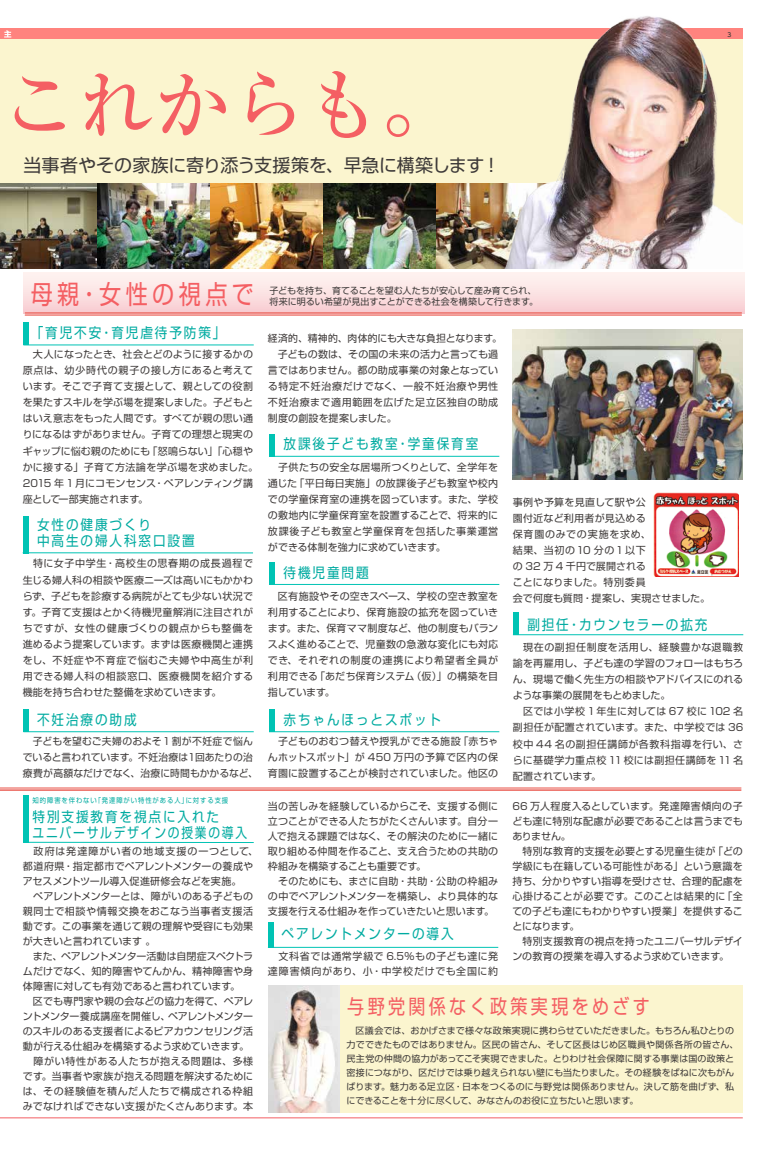
<style>
.page{position:relative;width:774px;height:1151px;background:#fff}
.page>*{position:absolute;margin:0;border:0;box-sizing:border-box;transform-origin:0 0}
.t1{font:500 76px "Ryumin Pro";color:#f45f63}
.t2{font:26px "Shin Go Pro";letter-spacing:.2em;color:#f45f63;scale:.85 1}
.t3{font:20px "Shin Go Pro";letter-spacing:.2em;color:#f45f63;scale:.85 1}
.t4{font:18px "Shin Go Pro";letter-spacing:-.01em;color:#3e3a39}
.t5{font:14px/16.1px "Shin Go Pro";letter-spacing:.15em;color:#00aba1;scale:.9 1}
.t6{font:10px/16.1px "Shin Go Pro";letter-spacing:.015em;color:#3e3a39}
.t7{font:10px/15px "Shin Go Pro";letter-spacing:.06em;color:#3e3a39}
.t8{font:9px/14px "Shin Go Pro";letter-spacing:.01em;color:#3e3a39}
.t9{font:7px "Shin Go Pro";letter-spacing:.15em;color:#00aba1;scale:.9 1}
.t10{font:500 6px "UD Shin Go Pro";color:#3e3a39}
</style>
<div class="page">
<div style="left:24px;top:272px;width:720px;height:42px;background:linear-gradient(to bottom,#fef6f3,#f8cdd2)"></div>
<div style="left:0;top:39px;width:743px;height:229px;background:#fbf5cf"></div>
<img style="left:0;top:183px;width:505px;height:85px">
<div style="left:0;top:29px;width:743px;height:10px;background:#ff837e"></div>
<hr style="left:0;top:787px;width:741px;height:1px;background:#ec6d65">
<hr style="left:0;top:789px;width:741px;height:1px;background:#ec6d65">
<hr style="left:0;top:790px;width:741px;height:1px;background:#ec6d65">
<hr style="left:25px;top:312px;width:716px;height:1px;background:#ec6d65">
<hr style="left:25px;top:314px;width:716px;height:1px;background:#ec6d65">
<hr style="left:25px;top:315px;width:716px;height:1px;background:#ec6d65">
<img style="left:653px;top:492px;width:85px;height:84px">
<img style="left:505px;top:16px;width:238px;height:252px">
<div style="left:268px;top:985px;width:475px;height:128px;background:#fbf5cf"></div>
<img style="left:268px;top:985px;width:71px;height:128px">
<hr style="left:0;top:1117px;width:743px;height:1px;background:#f45f63">
<img style="left:513px;top:329px;width:229px;height:150px">
<hr style="left:23px;top:345px;width:231px;height:1px;background:#00c3b4">
<div style="left:23px;top:322px;width:6px;height:23px;background:#00c3b4"></div>
<hr style="left:23px;top:553px;width:230px;height:1px;background:#00c3b4">
<div style="left:23px;top:516px;width:5px;height:37px;background:#00c3b4"></div>
<hr style="left:23px;top:842px;width:231px;height:1px;background:#00c3b4">
<div style="left:23px;top:795px;width:6px;height:48px;background:#00c3b4"></div>
<hr style="left:23px;top:731px;width:231px;height:1px;background:#00c3b4">
<div style="left:23px;top:709px;width:6px;height:23px;background:#00c3b4"></div>
<hr style="left:269px;top:584px;width:230px;height:1px;background:#00c3b4">
<div style="left:269px;top:562px;width:6px;height:23px;background:#00c3b4"></div>
<hr style="left:269px;top:731px;width:230px;height:1px;background:#00c3b4">
<div style="left:269px;top:709px;width:6px;height:23px;background:#00c3b4"></div>
<hr style="left:268px;top:947px;width:230px;height:1px;background:#00c3b4">
<div style="left:268px;top:922px;width:6px;height:25px;background:#00c3b4"></div>
<hr style="left:269px;top:456px;width:230px;height:1px;background:#00c3b4">
<div style="left:269px;top:434px;width:6px;height:22px;background:#00c3b4"></div>
<hr style="left:513px;top:634px;width:230px;height:1px;background:#00c3b4">
<div style="left:513px;top:612px;width:6px;height:23px;background:#00c3b4"></div>
<svg style="left:4px;top:30px;width:7px;height:8px"></svg>
<h1 class="t1" style="left:2px;top:45px;width:457px">これからも。</h1>
<h3 class="t4" style="left:23px;top:150px;width:472px">当事者やその家族に寄り添う支援策を、早急に構築します !</h3>
<h2 class="t2" style="left:31px;top:273px;width:264px">母親・女性の視点で</h2>
<p class="t8" style="left:269px;top:284px;width:270px;line-height:11px">子どもを持ち、育てることを望む人たちが安心して産み育てられ、将来に明るい希望が見出すことができる社会を構築して行きます。</p>
<p class="t10" style="left:727px;top:30px;width:5px">3</p>
<h3 class="t5" style="left:31px;top:323px;width:218px">「育児不安・育児虐待予防策」</h3>
<p class="t6" style="left:23px;top:345px;width:237px">　大人になったとき、社会とどのように接するかの原点は、幼少時代の親子の接し方にあると考えています。そこで子育て支援として、親としての役割を果たすスキルを学ぶ場を提案しました。子どもとはいえ意志をもった人間です。すべてが親の思い通りになるはずがありません。子育ての理想と現実のギャップに悩む親のためにも「怒鳴らない」「心穏やかに接する」子育て方法論を学ぶ場を求めました。<br>2015 年 1月にコモンセンス・ペアレンティング講座として一部実施されます。</p>
<h3 class="t5" style="left:37px;top:515px;width:177px">女性の健康づくり<br>中高生の婦人科窓口設置</h3>
<p class="t6" style="left:23px;top:554px;width:232px;text-align:justify">　特に女子中学生・高校生の思春期の成長過程で生じる婦人科の相談や医療ニーズは高いにもかかわらず、子どもを診療する病院がとても少ない状況です。子育て支援はとかく待機児童解消に注目されがちですが、女性の健康づくりの観点からも整備を進めるよう提案しています。まずは医療機関と連携をし、不妊症や不育症で悩むご夫婦や中高生が利用できる婦人科の相談窓口、医療機関を紹介する機能を持ち合わせた整備を求めていきます。</p>
<p class="t6" style="left:23px;top:732px;width:237px;text-align:center">子どもを望むご夫婦のおよそ1割が不妊症で悩ん<br>でいると言われています。不妊治療は１回あたりの治療費が高額なだけでなく、治療に時間もかかるなど、</p>
<h3 class="t5" style="left:37px;top:710px;width:112px">不妊治療の助成</h3>
<p class="t9" style="left:33px;top:795px;width:219px">知的障害を伴わない「発達障がい特性がある人」に対する支援</p>
<h3 class="t5" style="left:33px;top:807px;width:240px">特別支援教育を視点に入れた<br>ユニバーサルデザインの授業の導入</h3>
<p class="t6" style="left:23px;top:842px;width:237px;line-height:15px">　政府は発達障がい者の地域支援の一つとして、都道府県・指定都市でペアレントメンターの養成やアセスメントツール導入促進研修会などを実施。<br>　ペアレントメンターとは、障がいのある子どもの親同士で相談や情報交換をおこなう当事者支援活動です。この事業を通じて親の理解や受容にも効果が大きいと言われています 。<br>　また、ペアレントメンター活動は自閉症スペクトラムだけでなく、知的障害やてんかん、精神障害や身体障害に対しても有効であると言われています。<br>　区でも専門家や親の会などの協力を得て、ペアレントメンター養成講座を開催し、ペアレントメンターのスキルのある支援者によるピアカウンセリング活動が行える仕組みを構築するよう求めていきます。　障がい特性がある人たちが抱える問題は、多様です。当事者や家族が抱える問題を解決するためには、その経験値を積んだ人たちで構成される枠組みでなければできない支援がたくさんあります。本</p>
<p class="t6" style="left:268px;top:329px;width:235px">経済的、精神的、肉体的にも大きな負担となります。　子どもの数は、その国の未来の活力と言っても過言ではありません。都の助成事業の対象となっている特定不妊治療だけでなく、一般不妊治療や男性不妊治療まで適用範囲を広げた足立区独自の助成制度の創設を提案しました。</p>
<p class="t6" style="left:268px;top:458px;width:232px;text-align:justify">　子供たちの安全な居場所つくりとして、全学年を通じた「平日毎日実施」の放課後子ども教室や校内での学童保育室の連携を図っています。また、学校の敷地内に学童保育室を設置することで、将来的に放課後子ども教室と学童保育を包括した事業運営ができる体制を強力に求めていきます。</p>
<p class="t6" style="left:268px;top:587px;width:232px;text-align:justify">　区有施設やその空きスペース、学校の空き教室を利用することにより、保育施設の拡充を図っていきます。また、保育ママ制度など、他の制度もバランスよく進めることで、児童数の急激な変化にも対応でき、それぞれの制度の連携により希望者全員が利用できる「あだち保育システム（仮）」の構築を目指しています。</p>
<p class="t6" style="left:268px;top:732px;width:232px;text-align:justify">　子どものおむつ替えや授乳ができる施設「赤ちゃんホットスポット」が 450 万円の予算で区内の保育園に設置することが検討されていました。他区の</p>
<h3 class="t5" style="left:284px;top:434px;width:218px">放課後子ども教室・学童保育室</h3>
<h3 class="t5" style="left:284px;top:563px;width:96px">待機児童問題</h3>
<h3 class="t5" style="left:284px;top:710px;width:176px">赤ちゃんほっとスポット</h3>
<p class="t6" style="left:268px;top:797px;width:232px;line-height:15px">当の苦しみを経験しているからこそ、支援する側に立つことができる人たちがたくさんいます。自分一人で抱える課題ではなく、その解決のために一緒に取り組める仲間を作ること、支え合うための共助の枠組みを構築することも重要です。<br>　そのためにも、まさに自助・共助・公助の枠組みの中でペアレントメンターを構築し、より具体的な支援を行える仕組みを作っていきたいと思います。</p>
<p class="t7" style="left:268px;top:947px;width:232px">　文科省では通常学級で 6.5％もの子ども達に発達障害傾向があり、小・中学校だけでも全国に約</p>
<h3 class="t5" style="left:282px;top:924px;width:193px">ペアレントメンターの導入</h3>
<p class="t6" style="left:513px;top:493px;width:199px">事例や予算を見直して駅や公<br>園付近など利用者が見込める<br>保育園のみでの実施を求め、<br>結果、当初の10 分の1以下<br>の 32 万 4 千円で展開される<br>ことになりました。特別委員<br>会で何度も質問・提案し、実現させました。</p>
<p class="t6" style="left:513px;top:638px;width:232px">　現在の副担任制度を活用し、経験豊かな退職教諭を再雇用し、子ども達の学習のフォローはもちろん、現場で働く先生方の相談やアドバイスにのれるような事業の展開をもとめました。<br>　区では小学校 1 年生に対しては 67 校に102 名副担任が配置されています。また、中学校では 36校中 44 名の副担任講師が各教科指導を行い、さらに基礎学力重点校 11 校には副担任講師を11 名配置されています。</p>
<h3 class="t5" style="left:527px;top:615px;width:202px">副担任・カウンセラーの拡充</h3>
<p class="t6" style="left:512px;top:797px;width:232px;line-height:15px">66 万人程度入るとしています。発達障害傾向の子ども達に特別な配慮が必要であることは言うまでもありません。<br>　特別な教育的支援を必要とする児童生徒が「どの学級にも在籍している可能性がある」という意識を持ち、分かりやすい指導を受けさせ、合理的配慮を心掛けることが必要です。このことは結果的に「全ての子ども達にもわかりやすい授業」を提供することになります。<br>　特別支援教育の視点を持ったユニバーサルデザインの教育の授業を導入するよう求めていきます。</p>
<h3 class="t3" style="left:347px;top:990px;width:358px">与野党関係なく政策実現をめざす</h3>
<p class="t8" style="left:347px;top:1023px;width:393px">　区議会では、おかげさまで様々な政策実現に携わらせていただきました。もちろん私ひとりの力でできたものではありません。区民の皆さん、そして区長はじめ区職員や関係各所の皆さん、民主党の仲間の協力があってこそ実現できました。とりわけ社会保障に関する事業は国の政策と密接につながり、区だけでは乗り越えられない壁にも当たりました。その経験をばねに次もがんばります。魅力ある足立区・日本をつくるのに与野党は関係ありません。決して筋を曲げず、私にできることを十分に尽くして、みなさんのお役に立ちたいと思います。</p>
</div>
